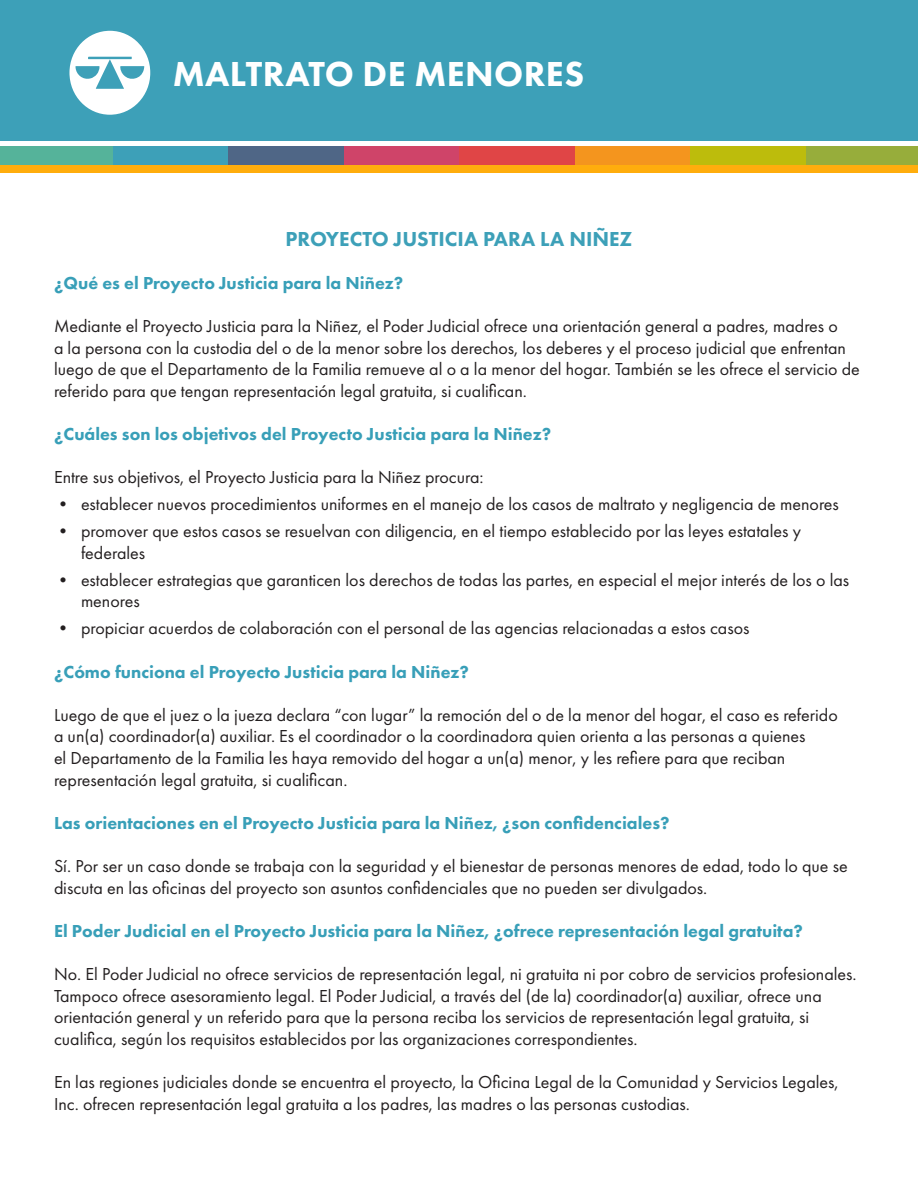
<style>
.page{position:relative;width:918px;height:1188px;background:#fff}
.page>*{position:absolute;margin:0;border:0;box-sizing:border-box;transform-origin:0 0}
.t1{font:800 36px "Futura PT";letter-spacing:.01em;color:#fff}
.t2{font:800 21px "Futura PT";color:#3da0b8}
.t3{font:18px/21.6px "Futura PT";color:#231f20}
.t4{font:800 18px "Futura PT";color:#389fb8}
</style>
<div class="page">
<div style="left:806px;top:147px;width:112px;height:21px;background:#97ad3b"></div>
<div style="left:690px;top:147px;width:116px;height:21px;background:#bdbc0c"></div>
<div style="left:575px;top:147px;width:115px;height:21px;background:#f4951e"></div>
<div style="left:459px;top:147px;width:116px;height:21px;background:#e04546"></div>
<div style="left:343px;top:147px;width:116px;height:21px;background:#cf4469"></div>
<div style="left:228px;top:147px;width:115px;height:21px;background:#4f6686"></div>
<div style="left:112px;top:147px;width:116px;height:21px;background:#3da0b8"></div>
<div style="left:0;top:147px;width:112px;height:21px;background:#55b39a"></div>
<div style="left:0;top:165px;width:918px;height:8px;background:#ffad0d"></div>
<div style="left:0;top:0;width:918px;height:140px;background:#3da0b8"></div>
<svg style="left:69px;top:31px;width:81px;height:84px"></svg>
<h1 class="t1" style="left:173px;top:52px;width:413px">MALTRATO DE MENORES</h1>
<h2 class="t2" style="left:286px;top:225px;width:348px">PROYECTO JUSTICIA PARA LA NIÑEZ</h2>
<h3 class="t4" style="left:54px;top:271px;width:351px">¿Qué es el Proyecto Justicia para la Niñez?</h3>
<p class="t3" style="left:54px;top:315px;width:807px">Mediante el Proyecto Justicia para la Niñez, el Poder Judicial ofrece una orientación general a padres, madres o<br>a la persona con la custodia del o de la menor sobre los derechos, los deberes y el proceso judicial que enfrentan luego de que el Departamento de la Familia remueve al o a la menor del hogar. También se les ofrece el servicio de referido para que tengan representación legal gratuita, si cualifican.</p>
<h3 class="t4" style="left:54px;top:423px;width:499px">¿Cuáles son los objetivos del Proyecto Justicia para la Niñez?</h3>
<p class="t3" style="left:54px;top:466px;width:431px">Entre sus objetivos, el Proyecto Justicia para la Niñez procura:</p>
<p class="t3" style="left:81px;top:491px;width:759px;line-height:27px">establecer nuevos procedimientos uniformes en el manejo de los casos de maltrato y negligencia de menores promover que estos casos se resuelvan con diligencia, en el tiempo establecido por las leyes estatales y</p>
<p class="t3" style="left:81px;top:539px;width:770px;line-height:27px">federales<br>establecer estrategias que garanticen los derechos de todas las partes, en especial el mejor interés de los o las</p>
<p class="t3" style="left:81px;top:588px;width:670px;line-height:27px">menores<br>propiciar acuerdos de colaboración con el personal de las agencias relacionadas a estos casos</p>
<h3 class="t4" style="left:54px;top:660px;width:417px">¿Cómo funciona el Proyecto Justicia para la Niñez?</h3>
<p class="t3" style="left:54px;top:704px;width:785px">Luego de que el juez o la jueza declara “con lugar” la remoción del o de la menor del hogar, el caso es referido a un(a) coordinador(a) auxiliar. Es el coordinador o la coordinadora quien orienta a las personas a quienes<br>el Departamento de la Familia les haya removido del hogar a un(a) menor, y les refiere para que reciban representación legal gratuita, si cualifican.</p>
<h3 class="t4" style="left:54px;top:811px;width:617px">Las orientaciones en el Proyecto Justicia para la Niñez, ¿son confidenciales?</h3>
<p class="t3" style="left:54px;top:855px;width:795px">Sí. Por ser un caso donde se trabaja con la seguridad y el bienestar de personas menores de edad, todo lo que se discuta en las oficinas del proyecto son asuntos confidenciales que no pueden ser divulgados.</p>
<h3 class="t4" style="left:54px;top:919px;width:750px">El Poder Judicial en el Proyecto Justicia para la Niñez, ¿ofrece representación legal gratuita?</h3>
<p class="t3" style="left:54px;top:963px;width:804px">No. El Poder Judicial no ofrece servicios de representación legal, ni gratuita ni por cobro de servicios profesionales.<br>Tampoco ofrece asesoramiento legal. El Poder Judicial, a través del (de la) coordinador(a) auxiliar, ofrece una orientación general y un referido para que la persona reciba los servicios de representación legal gratuita, si cualifica, según los requisitos establecidos por las organizaciones correspondientes.</p>
<p class="t3" style="left:54px;top:1071px;width:786px">En las regiones judiciales donde se encuentra el proyecto, la Oficina Legal de la Comunidad y Servicios Legales,<br>Inc. ofrecen representación legal gratuita a los padres, las madres o las personas custodias.</p>
<p class="t3" style="left:54px;top:491px;width:19px;line-height:27px">• •</p>
<p class="t3" style="left:54px;top:569px;width:19px">•</p>
<p class="t3" style="left:54px;top:617px;width:19px">•</p>
</div>
